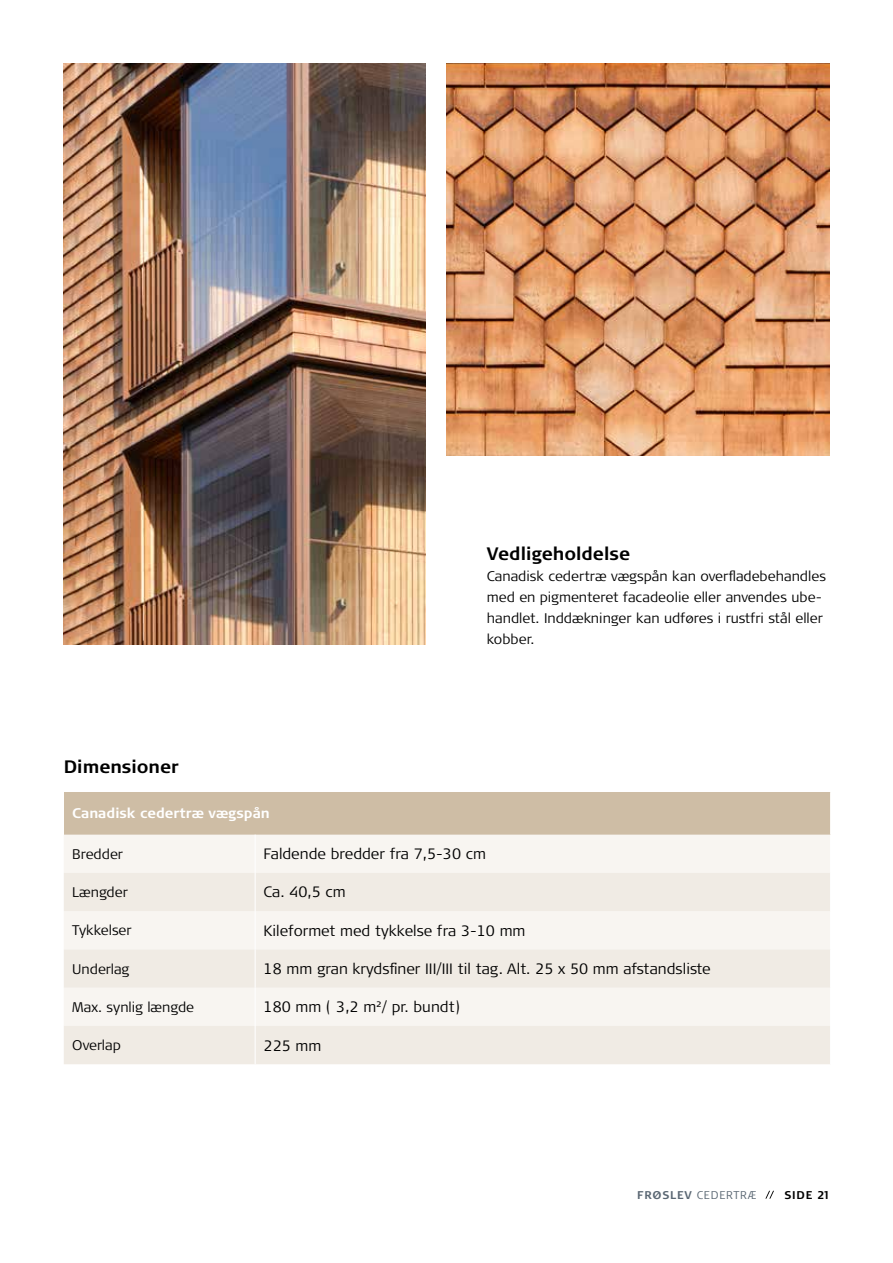
<style>
.page{position:relative;width:893px;height:1263px;background:#fff}
.page>*{position:absolute;margin:0;border:0;box-sizing:border-box;transform-origin:0 0}
.t1{font:700 18px "Signa Pro";color:#000}
.t2{font:300 15px "Signa Pro";color:#000}
.t3{font:300 13.95px/21px "Signa Pro";color:#000}
.t4{font:700 13.95px "Signa Pro";color:#fff}
.t5{font:300 11.25px "Signa Pro";letter-spacing:.07em;color:#5a6773}
.t6{font:700 11.25px "Signa Pro";color:#000}
.s1{font-weight:700}
</style>
<div class="page">
<svg style="left:765px;top:1191px;width:9px;height:8px"></svg>
<div style="left:64px;top:792px;width:767px;height:43px;background:#cebda5"></div>
<div style="left:64px;top:835px;width:766px;height:38px;background:#f8f5f1"></div>
<svg style="left:64px;top:873px;width:766px;height:191px;fill:#f0ebe4"></svg>
<hr style="left:830px;top:792px;width:1px;height:43px;background:#fff">
<hr style="left:255px;top:835px;width:1px;height:38px;background:#fff">
<hr style="left:255px;top:873px;width:1px;height:38px;background:#fff">
<hr style="left:255px;top:911px;width:1px;height:38px;background:#fff">
<hr style="left:255px;top:949px;width:1px;height:39px;background:#fff">
<hr style="left:255px;top:988px;width:1px;height:38px;background:#fff">
<hr style="left:255px;top:1026px;width:1px;height:38px;background:#fff">
<img style="left:64px;top:64px;width:361px;height:580px">
<img style="left:446px;top:64px;width:383px;height:391px">
<p class="t1" style="left:487px;top:541px;width:145px">Vedligeholdelse</p>
<p class="t3" style="left:487px;top:565px;width:341px">Canadisk cedertræ vægspån kan overfladebehandles med en pigmenteret facadeolie eller anvendes ube&shy;handlet. Inddækninger kan udføres i rustfri stål eller kobber.</p>
<p class="t1" style="left:64px;top:754px;width:117px">Dimensioner</p>
<p class="t4" style="left:72px;top:804px;width:199px">Canadisk cedertræ vægspån</p>
<p class="t3" style="left:72px;top:843px;width:52px">Bredder</p>
<p class="t2" style="left:264px;top:843px;width:224px">Faldende bredder fra 7,5-30 cm</p>
<p class="t3" style="left:72px;top:881px;width:57px">Længder</p>
<p class="t2" style="left:264px;top:882px;width:84px">Ca. 40,5 cm</p>
<p class="t3" style="left:72px;top:919px;width:61px">Tykkelser</p>
<p class="t2" style="left:264px;top:920px;width:263px">Kileformet med tykkelse fra 3-10 mm</p>
<p class="t3" style="left:72px;top:957px;width:59px">Underlag</p>
<p class="t2" style="left:264px;top:958px;width:449px">18 mm gran krydsfiner III/III til tag. Alt. 25 x 50 mm afstandsliste</p>
<p class="t3" style="left:72px;top:996px;width:123px">Max. synlig længde</p>
<p class="t2" style="left:264px;top:997px;width:198px">180 mm ( 3,2 m2/ pr. bundt)</p>
<p class="t3" style="left:72px;top:1034px;width:50px">Overlap</p>
<p class="t2" style="left:264px;top:1035px;width:59px">225 mm</p>
<p class="t5" style="left:637px;top:1187px;width:121px"><span class="s1">FRØSLEV</span> CEDERTRÆ</p>
<p class="t6" style="left:784px;top:1187px;width:46px">SIDE 21</p>
</div>
